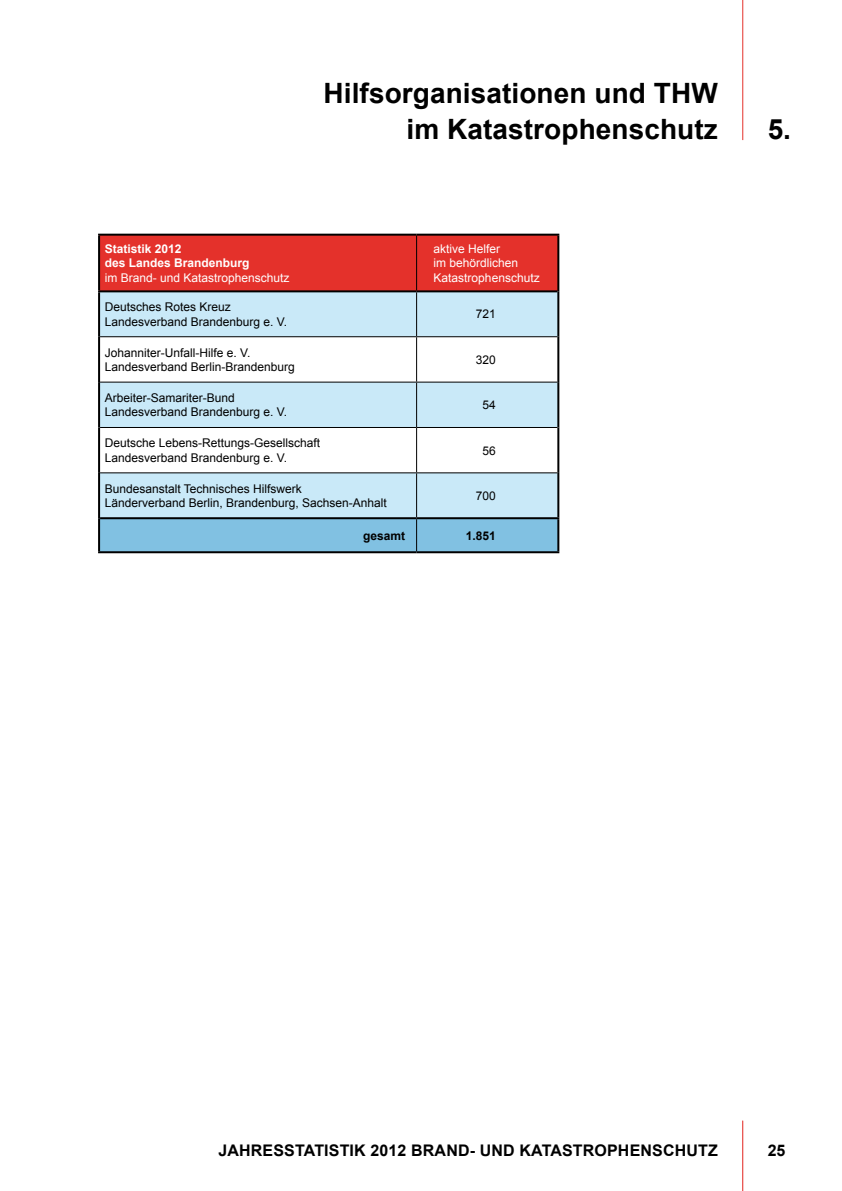
<style>
.page{position:relative;width:842px;height:1191px;background:#fff}
.page>*{position:absolute;margin:0;border:0;box-sizing:border-box;transform-origin:0 0}
.t1{font:700 28px/36px "Arial";letter-spacing:.005em;color:#000;text-align:right}
.t2{font:700 16px "Arial";letter-spacing:.01em;color:#000}
.t3{font:12px/14.4px "Arial";color:#000}
.t4{font:12px/14.4px "Arial";color:#fff}
.t5{font:700 12px/14.4px "Arial";color:#fff}
.t6{font:700 12px "Arial";color:#000}
</style>
<div class="page">
<hr style="left:742px;top:0;width:1px;height:140px;background:#e4312b">
<hr style="left:742px;top:1120px;width:1px;height:71px;background:#e4312b">
<div style="left:100px;top:236px;width:457px;height:54px;background:#e4312b"></div>
<svg style="left:100px;top:292px;width:457px;height:225px;fill:#c9e9f8"></svg>
<div style="left:100px;top:519px;width:457px;height:32px;background:#81c1e2"></div>
<hr style="left:557px;top:236px;width:2px;height:55px;background:#000">
<hr style="left:557px;top:291px;width:2px;height:46px;background:#000">
<hr style="left:557px;top:337px;width:2px;height:45px;background:#000">
<hr style="left:557px;top:382px;width:2px;height:45px;background:#000">
<hr style="left:557px;top:427px;width:2px;height:46px;background:#000">
<hr style="left:557px;top:473px;width:2px;height:44px;background:#000">
<hr style="left:98px;top:292px;width:2px;height:45px;background:#000">
<hr style="left:98px;top:337px;width:2px;height:45px;background:#000">
<hr style="left:98px;top:382px;width:2px;height:45px;background:#000">
<hr style="left:98px;top:427px;width:2px;height:46px;background:#000">
<hr style="left:98px;top:473px;width:2px;height:45px;background:#000">
<hr style="left:557px;top:519px;width:2px;height:32px;background:#000">
<hr style="left:416px;top:236px;width:1px;height:54px;background:#000">
<hr style="left:416px;top:292px;width:1px;height:44px;background:#000">
<hr style="left:100px;top:336px;width:317px;height:1px;background:#000">
<hr style="left:417px;top:336px;width:140px;height:1px;background:#000">
<hr style="left:416px;top:337px;width:1px;height:44px;background:#000">
<hr style="left:100px;top:381px;width:317px;height:1px;background:#000">
<hr style="left:417px;top:381px;width:140px;height:1px;background:#000">
<hr style="left:416px;top:382px;width:1px;height:45px;background:#000">
<hr style="left:100px;top:427px;width:317px;height:1px;background:#000">
<hr style="left:417px;top:427px;width:140px;height:1px;background:#000">
<hr style="left:416px;top:428px;width:1px;height:44px;background:#000">
<hr style="left:100px;top:472px;width:317px;height:1px;background:#000">
<hr style="left:417px;top:472px;width:140px;height:1px;background:#000">
<hr style="left:416px;top:473px;width:1px;height:44px;background:#000">
<hr style="left:416px;top:519px;width:1px;height:32px;background:#000">
<hr style="left:98px;top:234px;width:319px;height:2px;background:#000">
<hr style="left:98px;top:236px;width:2px;height:54px;background:#000">
<hr style="left:417px;top:234px;width:142px;height:2px;background:#000">
<hr style="left:98px;top:290px;width:319px;height:2px;background:#000">
<hr style="left:417px;top:290px;width:140px;height:2px;background:#000">
<hr style="left:100px;top:517px;width:317px;height:2px;background:#000">
<hr style="left:417px;top:517px;width:142px;height:2px;background:#000">
<hr style="left:98px;top:551px;width:319px;height:2px;background:#000">
<hr style="left:417px;top:551px;width:142px;height:2px;background:#000">
<hr style="left:98px;top:518px;width:2px;height:33px;background:#000">
<h1 class="t1" style="left:324px;top:76px;width:396px">Hilfsorganisationen und THW im Katastrophenschutz</h1>
<p class="t5" style="left:105px;top:242px;width:146px">Statistik 2012<br>des Landes Brandenburg</p>
<p class="t4" style="left:105px;top:270px;width:186px">im Brand- und Katastrophenschutz</p>
<p class="t4" style="left:434px;top:242px;width:108px">aktive Helfer<br>im behördlichen<br>Katastrophenschutz</p>
<p class="t3" style="left:105px;top:300px;width:184px">Deutsches Rotes Kreuz<br>Landesverband Brandenburg e. V.</p>
<p class="t3" style="left:476px;top:307px;width:22px">721</p>
<p class="t3" style="left:105px;top:345px;width:192px">Johanniter-Unfall-Hilfe e. V.<br>Landesverband Berlin-Brandenburg</p>
<p class="t3" style="left:476px;top:352px;width:22px">320</p>
<p class="t3" style="left:105px;top:391px;width:184px">Arbeiter-Samariter-Bund<br>Landesverband Brandenburg e. V.</p>
<p class="t3" style="left:483px;top:398px;width:15px">54</p>
<p class="t3" style="left:105px;top:436px;width:217px">Deutsche Lebens-Rettungs-Gesellschaft<br>Landesverband Brandenburg e. V.</p>
<p class="t3" style="left:483px;top:443px;width:15px">56</p>
<p class="t3" style="left:105px;top:481px;width:284px">Bundesanstalt Technisches Hilfswerk<br>Länderverband Berlin, Brandenburg, Sachsen-Anhalt</p>
<p class="t3" style="left:476px;top:488px;width:22px">700</p>
<p class="t6" style="left:363px;top:527px;width:44px">gesamt</p>
<p class="t6" style="left:466px;top:527px;width:32px">1.851</p>
<h1 class="t1" style="left:768px;top:112px;width:25px">5.</h1>
<h2 class="t2" style="left:218px;top:1139px;width:501px">jahresstatistik 2012 Brand- und katastrophenschutz</h2>
<h2 class="t2" style="left:768px;top:1139px;width:19px">25</h2>
</div>
